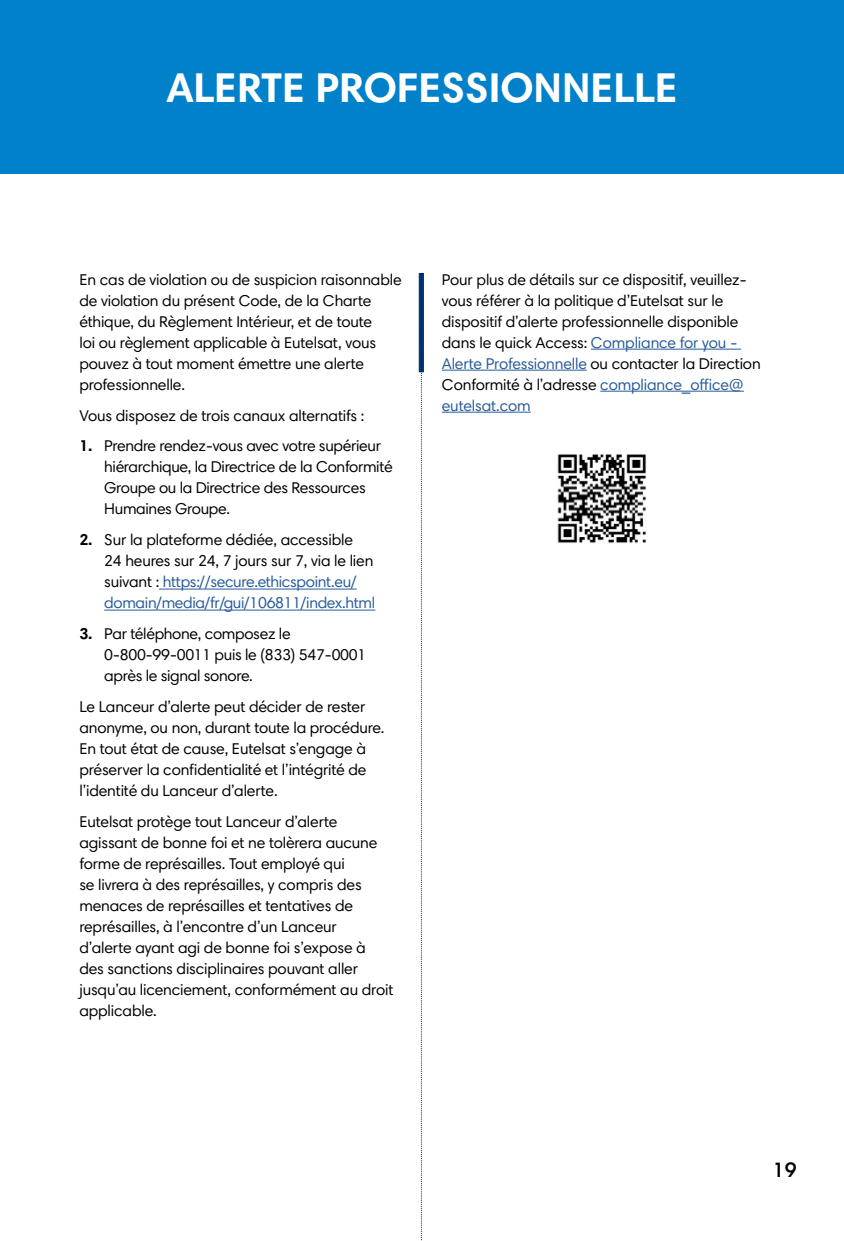
<style>
.page{position:relative;width:844px;height:1241px;background:#fff}
.page>*{position:absolute;margin:0;border:0;box-sizing:border-box;transform-origin:0 0}
.t1{font:700 42px "Harmonia Sans Pro Cyr";color:#fff}
.t2{font:600 21px "Harmonia Sans Pro Cyr";color:#000}
.t3{font:15.75px/21px "Harmonia Sans Pro Cyr";letter-spacing:-.01em;color:#000}
.s1{font-weight:700}
.s2{color:#275b9b}
</style>
<div class="page">
<div style="left:0;top:0;width:843px;height:174px;background:#0081c9"></div>
<hr style="left:159px;top:588px;width:197px;height:1px;background:#275b9b">
<hr style="left:104px;top:609px;width:271px;height:1px;background:#275b9b">
<hr style="left:591px;top:349px;width:150px;height:1px;background:#275b9b">
<hr style="left:441px;top:370px;width:145px;height:1px;background:#275b9b">
<hr style="left:600px;top:391px;width:143px;height:1px;background:#275b9b">
<hr style="left:441px;top:412px;width:89px;height:1px;background:#275b9b">
<img style="left:557px;top:454px;width:89px;height:89px">
<div style="left:418px;top:273px;width:6px;height:99px;background:#003a78"></div>
<svg style="left:421px;top:273px;width:1px;height:968px"></svg>
<h1 class="t1" style="left:166px;top:61px;width:513px">ALERTE PROFESSIONNELLE</h1>
<p class="t3" style="left:79px;top:268px;width:323px">En cas de violation ou de suspicion raisonnable de violation du présent Code, de la Charte éthique, du Règlement Intérieur, et de toute<br>loi ou règlement applicable à Eutelsat, vous pouvez à tout moment émettre une alerte professionnelle.</p>
<p class="t3" style="left:79px;top:404px;width:286px">Vous disposez de trois canaux alternatifs :</p>
<p class="t3" style="left:104px;top:435px;width:290px;text-indent:-25px"><span class="s1">1.</span> Prendre rendez-vous avec votre supérieur hiérarchique, la Directrice de la Conformité Groupe ou la Directrice des Ressources Humaines Groupe.</p>
<p class="t3" style="left:104px;top:529px;width:272px;text-indent:-25px"><span class="s1">2.</span> Sur la plateforme dédiée, accessible<br>24 heures sur 24, 7 jours sur 7, via le lien suivant : <span class="s2">https://secure.ethicspoint.eu/ domain/media/fr/gui/106811/index.html</span></p>
<p class="t3" style="left:104px;top:623px;width:263px;text-indent:-25px"><span class="s1">3.</span> Par téléphone, composez le<br>0-800-99-0011 puis le (833) 547-0001 après le signal sonore.</p>
<p class="t3" style="left:79px;top:696px;width:306px">Le Lanceur d’alerte peut décider de rester anonyme, ou non, durant toute la procédure.<br>En tout état de cause, Eutelsat s’engage à préserver la confidentialité et l’intégrité de l’identité du Lanceur d’alerte.</p>
<p class="t3" style="left:79px;top:811px;width:315px">Eutelsat protège tout Lanceur d’alerte agissant de bonne foi et ne tolèrera aucune forme de représailles. Tout employé qui<br>se livrera à des représailles, y compris des menaces de représailles et tentatives de représailles, à l’encontre d’un Lanceur<br>d’alerte ayant agi de bonne foi s’expose à des sanctions disciplinaires pouvant aller jusqu’au licenciement, conformément au droit applicable.</p>
<p class="t3" style="left:441px;top:268px;width:320px">Pour plus de détails sur ce dispositif, veuillez&shy;vous référer à la politique d’Eutelsat sur le dispositif d’alerte professionnelle disponible dans le quick Access: <span class="s2">Compliance for you - Alerte Professionnelle</span> ou contacter la Direction Conformité à l’adresse <span class="s2">compliance_office@ eutelsat.com</span></p>
<h2 class="t2" style="left:772px;top:1156px;width:25px">19</h2>
</div>
